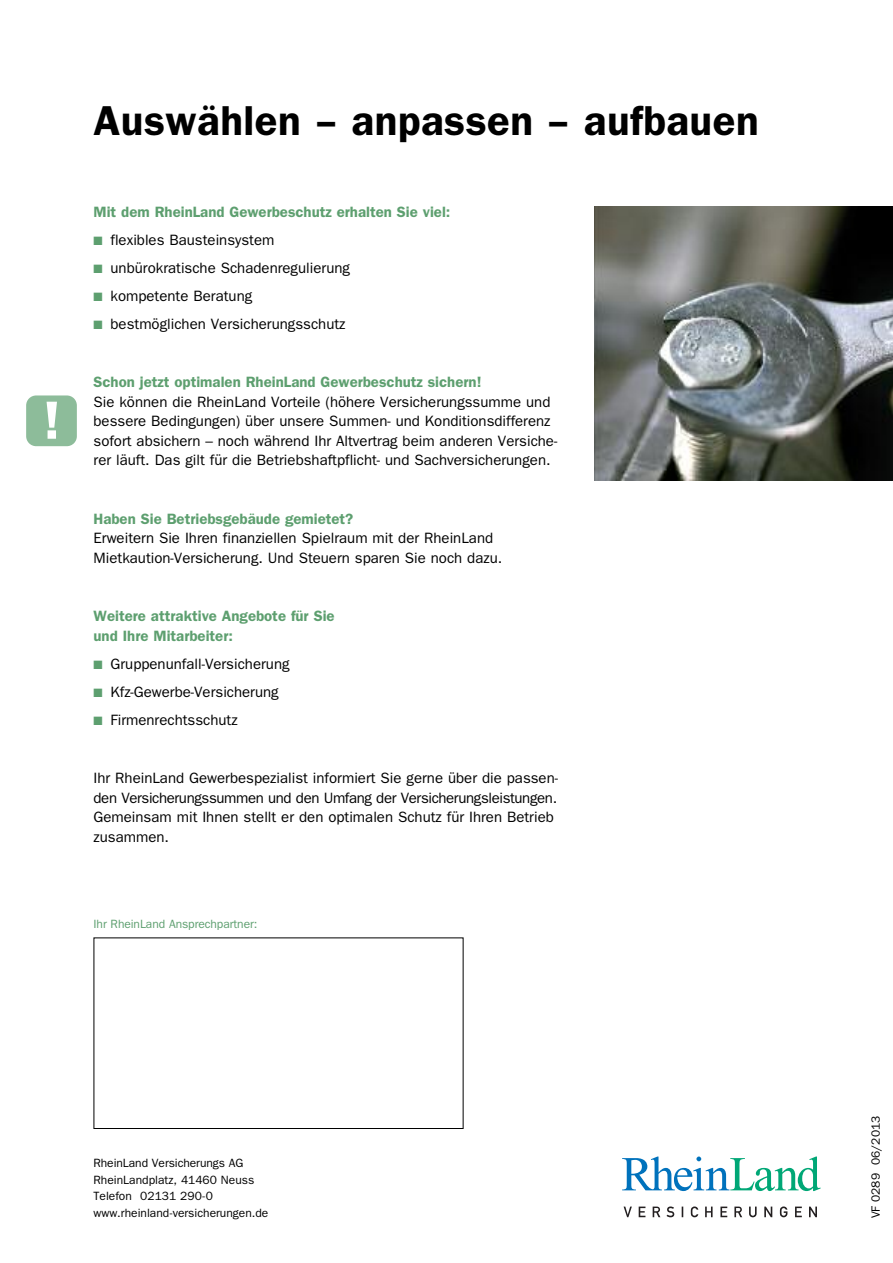
<style>
.page{position:relative;width:893px;height:1263px;background:#fff}
.page>*{position:absolute;margin:0;border:0;box-sizing:border-box;transform-origin:0 0}
.t1{font:54px "Franklin Gothic LT Com Dm";color:#fff}
.t2{font:42px "Franklin Gothic LT Com Dm";letter-spacing:.01em;color:#000}
.t3{font:15px/19.5px "Franklin Gothic LT Com";color:#000}
.t4{font:15px/19.5px "Franklin Gothic LT Com Dm";color:#5d9f6f}
.t5{font:12px/16.5px "Franklin Gothic LT Com";color:#000}
.t6{font:12px "Franklin Gothic LT Com";letter-spacing:-.005em;color:#5d9f6f}
.s1{color:#5d9f6f}
</style>
<div class="page">
<svg style="left:624px;top:1206px;width:193px;height:11px"></svg>
<svg style="left:622px;top:1156px;width:199px;height:35px"></svg>
<div style="left:94px;top:937px;width:369px;height:192px;border:1px solid #000"></div>
<img style="left:594px;top:206px;width:299px;height:274px">
<svg style="left:26px;top:395px;width:51px;height:51px;background:#92bf9e"></svg>
<h1 class="t1" style="left:43px;top:388px;width:19px">!</h1>
<h2 class="t2" style="left:94px;top:96px;width:667px">Auswählen – anpassen – aufbauen</h2>
<p class="t4" style="left:94px;top:202px;width:358px">Mit dem RheinLand Gewerbeschutz erhalten Sie viel:</p>
<p class="t3" style="left:94px;top:230px;width:182px"><span class="s1">■</span> flexibles Bausteinsystem</p>
<p class="t3" style="left:94px;top:258px;width:258px"><span class="s1">■</span> unbürokratische Schadenregulierung</p>
<p class="t3" style="left:94px;top:286px;width:160px"><span class="s1">■</span> kompetente Beratung</p>
<p class="t3" style="left:94px;top:314px;width:253px"><span class="s1">■</span> bestmöglichen Versicherungsschutz</p>
<p class="t4" style="left:94px;top:372px;width:389px">Schon jetzt optimalen RheinLand Gewerbeschutz sichern!</p>
<p class="t3" style="left:94px;top:392px;width:465px">Sie können die RheinLand Vorteile (höhere Versicherungssumme und bessere Bedingungen) über unsere Summen- und Konditionsdifferenz sofort absichern – noch während Ihr Altvertrag beim anderen Versiche&shy;rer läuft. Das gilt für die Betriebshaftpflicht- und Sachversicherungen.</p>
<p class="t4" style="left:94px;top:509px;width:261px">Haben Sie Betriebsgebäude gemietet?</p>
<p class="t3" style="left:94px;top:528px;width:410px">Erweitern Sie Ihren finanziellen Spielraum mit der RheinLand<br>Mietkaution-Versicherung. Und Steuern sparen Sie noch dazu.</p>
<p class="t4" style="left:94px;top:606px;width:243px">Weitere attraktive Angebote für Sie und Ihre Mitarbeiter:</p>
<p class="t3" style="left:94px;top:654px;width:198px"><span class="s1">■</span> Gruppenunfall-Versicherung</p>
<p class="t3" style="left:94px;top:682px;width:187px"><span class="s1">■</span> Kfz-Gewerbe-Versicherung</p>
<p class="t3" style="left:94px;top:710px;width:146px"><span class="s1">■</span> Firmenrechtsschutz</p>
<p class="t3" style="left:94px;top:768px;width:466px">Ihr RheinLand Gewerbespezialist informiert Sie gerne über die passen&shy;den Versicherungssummen und den Umfang der Versicherungsleistungen.<br>Gemeinsam mit Ihnen stellt er den optimalen Schutz für Ihren Betrieb zusammen.</p>
<p class="t6" style="left:94px;top:917px;width:165px">Ihr RheinLand Ansprechpartner:</p>
<p class="t5" style="left:94px;top:1155px;width:176px">RheinLand Versicherungs AG<br>RheinLandplatz, 41460 Neuss<br>Telefon 02131 290-0 www.rheinland-versicherungen.de</p>
<p class="t5" style="left:868px;top:1218px;width:104px;rotate:-90deg">VF 0289 06/2013</p>
</div>
